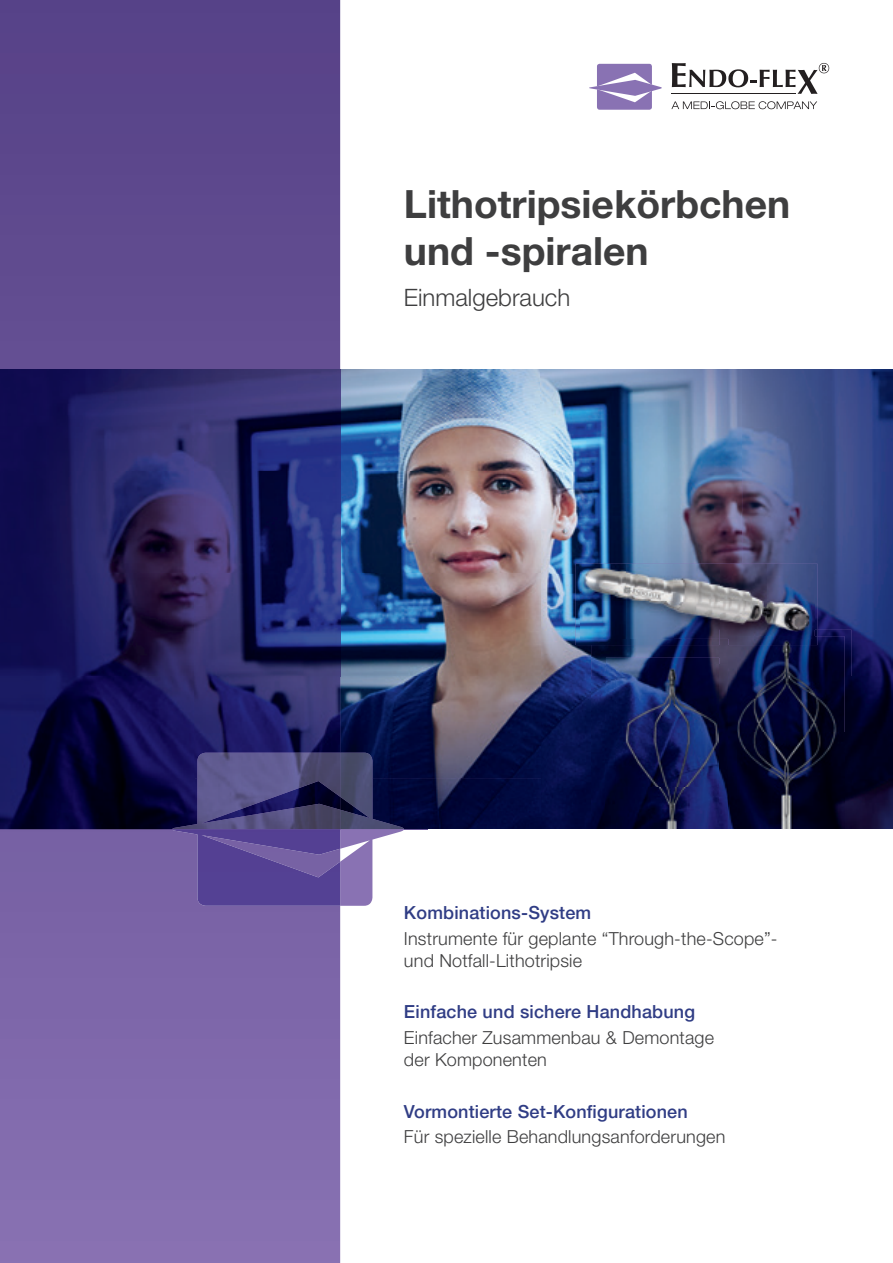
<style>
.page{position:relative;width:893px;height:1263px;background:#fff}
.page>*{position:absolute;margin:0;border:0;box-sizing:border-box;transform-origin:0 0}
.t1{font:700 39px/46.8px "Helvetica Neue LT Std";color:#3e3e3f}
.t2{font:300 24px "Helvetica Neue LT Std";color:#3e3e3f}
.t3{font:300 18px/21.6px "Helvetica Neue LT Std";letter-spacing:.01em;color:#3e3e3f}
.t4{font:500 18px "Helvetica Neue LT Pro";letter-spacing:.01em;color:#303d85}
</style>
<div class="page">
<img style="left:340px;top:370px;width:553px;height:204px">
<img style="left:340px;top:574px;width:251px;height:255px">
<img style="left:817px;top:574px;width:76px;height:102px">
<img style="left:591px;top:645px;width:128px;height:31px">
<img style="left:591px;top:676px;width:15px;height:153px">
<img style="left:852px;top:676px;width:41px;height:153px">
<svg style="left:0;top:0;width:340px;height:1263px;background:#6f599c"></svg>
<img style="left:0;top:370px;width:340px;height:459px">
<img style="left:172px;top:753px;width:232px;height:76px">
<svg style="left:172px;top:829px;width:232px;height:77px;background:#7a68aa"></svg>
<svg style="left:597px;top:64px;width:55px;height:46px;background:#9b88be"></svg>
<hr style="left:589px;top:87px;width:73px;height:2px;background:#8972b3">
<svg style="left:671px;top:101px;width:146px;height:8px"></svg>
<hr style="left:671px;top:93px;width:125px;height:1px;background:#231f20">
<svg style="left:672px;top:63px;width:157px;height:31px"></svg>
<img style="left:576px;top:564px;width:241px;height:81px">
<img style="left:580px;top:565px;width:234px;height:37px">
<img style="left:580px;top:602px;width:141px;height:37px">
<img style="left:721px;top:602px;width:93px;height:28px">
<img style="left:617px;top:701px;width:102px;height:128px">
<img style="left:606px;top:701px;width:11px;height:128px">
<img style="left:606px;top:658px;width:113px;height:43px">
<svg style="left:719px;top:645px;width:9px;height:13px"></svg>
<img style="left:817px;top:630px;width:35px;height:199px">
<img style="left:719px;top:630px;width:98px;height:15px">
<img style="left:719px;top:630px;width:95px;height:9px">
<img style="left:719px;top:658px;width:9px;height:171px">
<img style="left:728px;top:636px;width:116px;height:97px">
<img style="left:736px;top:733px;width:108px;height:96px">
<img style="left:728px;top:636px;width:89px;height:9px">
<img style="left:728px;top:636px;width:86px;height:3px">
<img style="left:728px;top:658px;width:8px;height:171px">
<h1 class="t1" style="left:404px;top:180px;width:388px">Lithotripsiekörbchen und -spiralen</h1>
<h2 class="t2" style="left:404px;top:283px;width:168px">Einmalgebrauch</h2>
<p class="t4" style="left:404px;top:902px;width:189px">Kombinations-System</p>
<p class="t3" style="left:404px;top:927px;width:375px">Instrumente für geplante “Through-the-Scope”- und Notfall-Lithotripsie</p>
<p class="t4" style="left:404px;top:1001px;width:293px">Einfache und sichere Handhabung</p>
<p class="t3" style="left:404px;top:1027px;width:312px">Einfacher Zusammenbau &amp; Demontage der Komponenten</p>
<p class="t4" style="left:404px;top:1100px;width:285px">Vormontierte Set-Konfigurationen</p>
<p class="t3" style="left:404px;top:1126px;width:323px">Für spezielle Behandlungsanforderungen</p>
</div>
